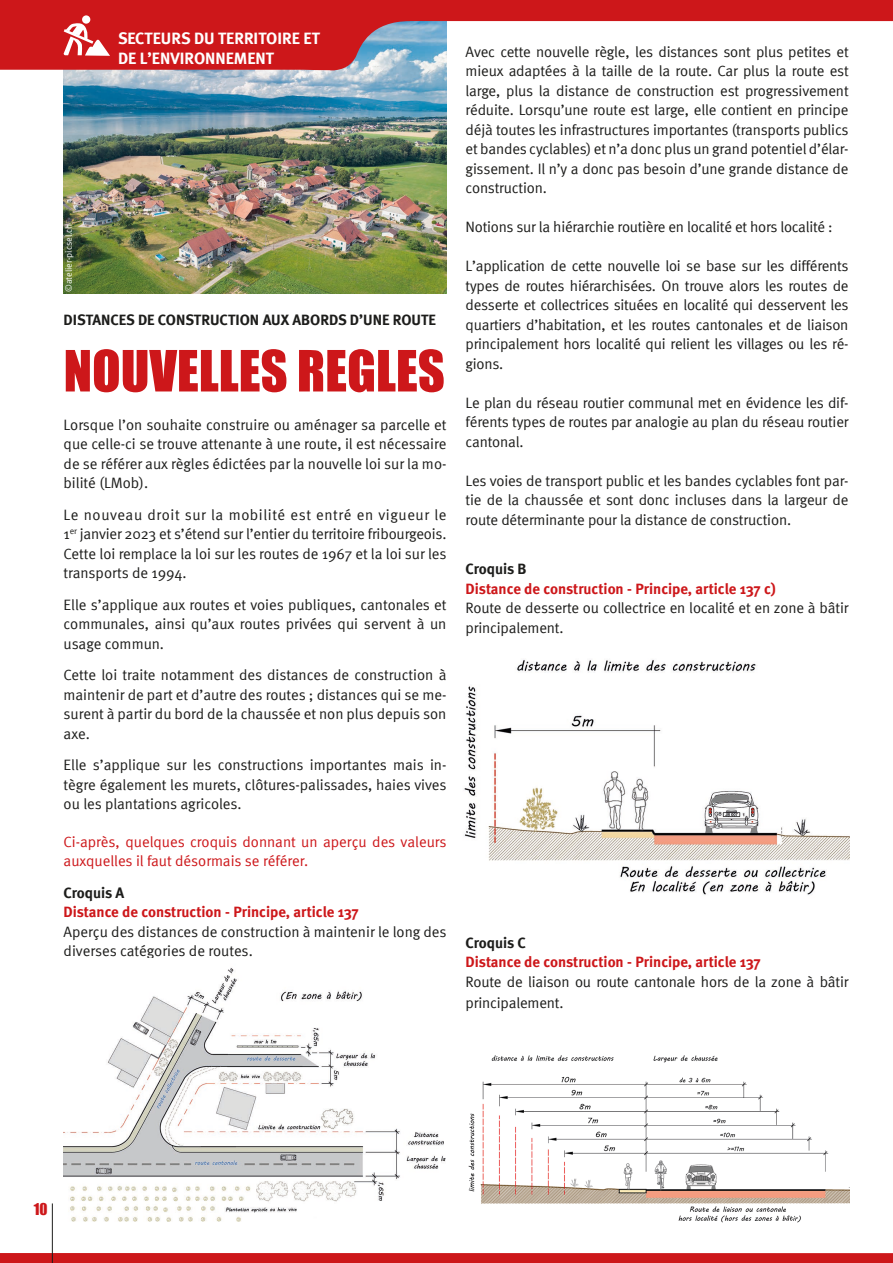
<style>
.page{position:relative;width:893px;height:1263px;background:#fff}
.page>*{position:absolute;margin:0;border:0;box-sizing:border-box;transform-origin:0 0}
.t1{font:52.5px "Impact";color:#cd171a}
.t2{font:700 16.5px/19.8px "Meta";color:#fff}
.t3{font:15px/19.5px "Meta Normal";letter-spacing:-.01em;color:#1d1d1b;text-align:justify}
.t4{font:700 15px "Meta";color:#cd171a}
.t5{font:15px/19.5px "Meta Normal";color:#cd171a}
.t6{font:700 15px "Meta";color:#1d1d1b}
.t7{font:15px "Impact";color:#cd171a}
.t8{font:9px "Meta Normal";color:#fff}
</style>
<div class="page">
<img style="left:64px;top:70px;width:382px;height:223px">
<svg style="left:0;top:0;width:893px;height:70px;fill:#cd171a"></svg>
<svg style="left:0;top:1220px;width:893px;height:43px"></svg>
<hr style="left:52px;top:1203px;width:1px;height:60px;background:#1d1d1b">
<svg style="left:296px;top:0;width:114px;height:70px"></svg>
<img style="left:63px;top:968px;width:383px;height:253px">
<img style="left:449px;top:1055px;width:401px;height:175px">
<div style="left:82px;top:15px;width:8px;height:9px;background:#fff;border-radius:50%"></div>
<svg style="left:64px;top:23px;width:46px;height:33px"></svg>
<img style="left:464px;top:660px;width:386px;height:235px">
<p class="t2" style="left:118px;top:28px;width:203px">SECTEURS DU TERRITOIRE ET<br>DE L’ENVIRONNEMENT</p>
<p class="t8" style="left:63px;top:292px;width:70px;rotate:-90deg">©atelier-picsel.ch</p>
<p class="t6" style="left:64px;top:311px;width:374px">DISTANCES DE CONSTRUCTION AUX ABORDS D’UNE ROUTE</p>
<h1 class="t1" style="left:64px;top:330px;width:383px">NOUVELLES REGLES</h1>
<p class="t3" style="left:64px;top:415px;width:384px">Lorsque l’on souhaite construire ou aménager sa parcelle et que celle-ci se trouve attenante à une route, il est nécessaire de se référer aux règles édictées par la nouvelle loi sur la mo&shy;bilité (LMob).</p>
<p class="t3" style="left:64px;top:505px;width:384px">Le nouveau droit sur la mobilité est entré en vigueur le 1<sup>er</sup> janvier 2023 et s’étend sur l’entier du territoire fribourgeois.<br>Cette loi remplace la loi sur les routes de 1967 et la loi sur les transports de 1994.</p>
<p class="t3" style="left:64px;top:595px;width:384px">Elle s’applique aux routes et voies publiques, cantonales et communales, ainsi qu’aux routes privées qui servent à un usage commun.</p>
<p class="t3" style="left:64px;top:665px;width:384px">Cette loi traite notamment des distances de construction à maintenir de part et d’autre des routes ; distances qui se me&shy;surent à partir du bord de la chaussée et non plus depuis son axe.</p>
<p class="t3" style="left:64px;top:755px;width:384px">Elle s’applique sur les constructions importantes mais in&shy;tègre également les murets, clôtures-palissades, haies vives ou les plantations agricoles.</p>
<p class="t5" style="left:64px;top:832px;width:384px">Ci-après, quelques croquis donnant un aperçu des valeurs auxquelles il faut désormais se référer.</p>
<p class="t6" style="left:64px;top:884px;width:62px">Croquis A</p>
<p class="t4" style="left:64px;top:903px;width:297px">Distance de construction - Principe, article 137</p>
<p class="t3" style="left:64px;top:922px;width:384px">Aperçu des distances de construction à maintenir le long des diverses catégories de routes.</p>
<p class="t3" style="left:466px;top:41px;width:385px">Avec cette nouvelle règle, les distances sont plus petites et mieux adaptées à la taille de la route. Car plus la route est large, plus la distance de construction est progressivement réduite. Lorsqu’une route est large, elle contient en principe déjà toutes les infrastructures importantes (transports publics et bandes cyclables) et n’a donc plus un grand potentiel d’élar&shy;gissement. Il n’y a donc pas besoin d’une grande distance de construction.</p>
<p class="t3" style="left:466px;top:217px;width:369px">Notions sur la hiérarchie routière en localité et hors localité :</p>
<p class="t3" style="left:466px;top:256px;width:385px">L’application de cette nouvelle loi se base sur les différents types de routes hiérarchisées. On trouve alors les routes de desserte et collectrices situées en localité qui desservent les quartiers d’habitation, et les routes cantonales et de liaison principalement hors localité qui relient les villages ou les ré&shy;gions.</p>
<p class="t3" style="left:466px;top:392px;width:384px">Le plan du réseau routier communal met en évidence les dif&shy;férents types de routes par analogie au plan du réseau routier cantonal.</p>
<p class="t3" style="left:466px;top:470px;width:384px">Les voies de transport public et les bandes cyclables font par&shy;tie de la chaussée et sont donc incluses dans la largeur de route déterminante pour la distance de construction.</p>
<p class="t6" style="left:466px;top:560px;width:62px">Croquis B</p>
<p class="t4" style="left:466px;top:579px;width:312px">Distance de construction - Principe, article 137 c)</p>
<p class="t3" style="left:466px;top:598px;width:384px">Route de desserte ou collectrice en localité et en zone à bâtir principalement.</p>
<p class="t6" style="left:466px;top:934px;width:62px">Croquis C</p>
<p class="t4" style="left:466px;top:953px;width:297px">Distance de construction - Principe, article 137</p>
<p class="t3" style="left:466px;top:971px;width:384px;line-height:21.6px">Route de liaison ou route cantonale hors de la zone à bâtir principalement.</p>
<p class="t7" style="left:34px;top:1198px;width:15px">10</p>
</div>
